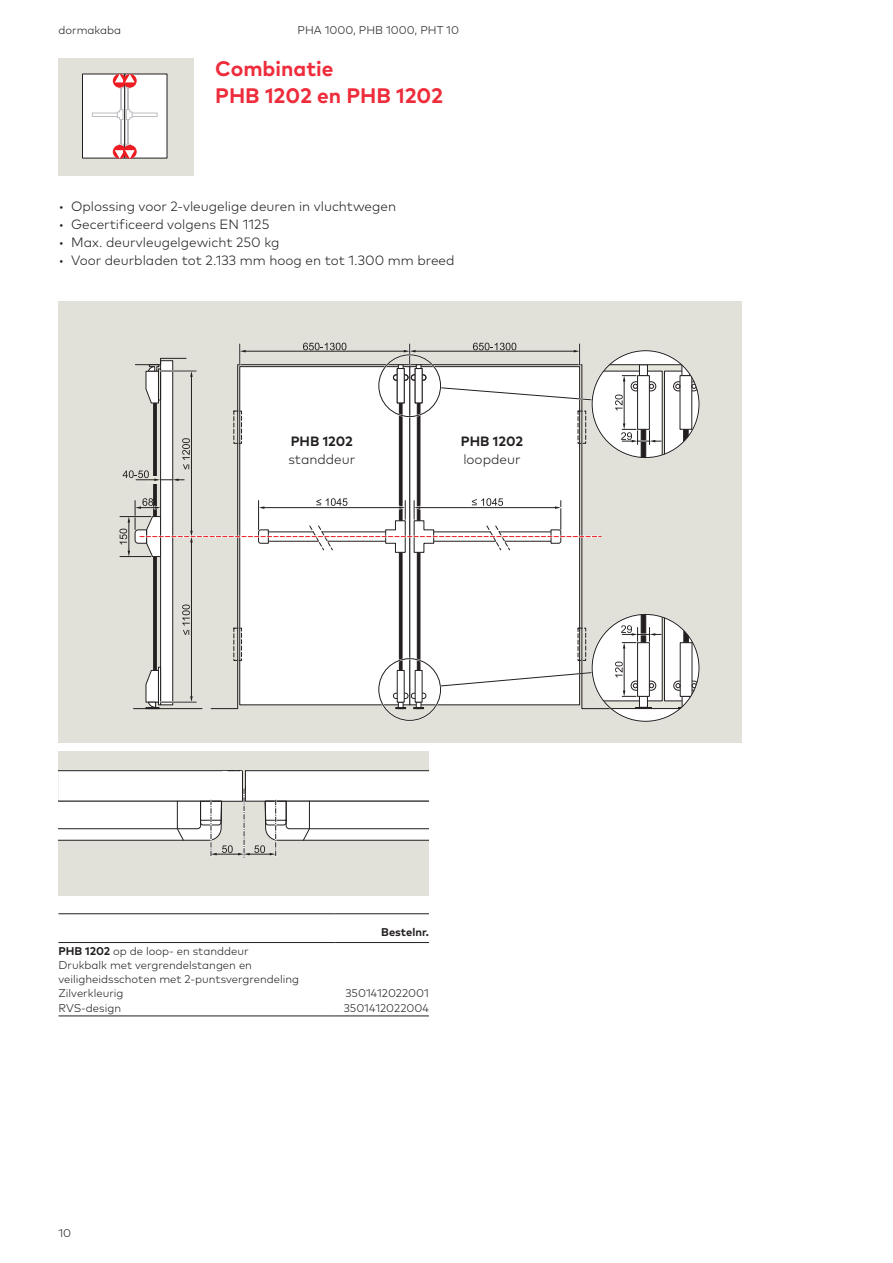
<style>
.page{position:relative;width:893px;height:1263px;background:#fff}
.page>*{position:absolute;margin:0;border:0;box-sizing:border-box;transform-origin:0 0}
.Body_Text_9pt_12pt{font:700 21px/27px "Mark Pro";color:#ee2c3b}
.Lead_9pt_12pt{font:300 13.5px "Mark Pro";color:#231f20}
.Lead_9pt_12pt-2{font:700 13.5px "Mark Pro";color:#231f20}
.Body_Text_7_5pt_9_5p{font:300 11.25px/14.2px "Mark Pro";color:#231f20}
.Column_Table_Title_7{font:700 11.25px "Mark Pro";color:#231f20}
.s1{font-weight:700}
</style>
<div class="page">
<div style="left:58px;top:301px;width:684px;height:441px;background:#e2e1d9"></div>
<svg style="left:119px;top:343px;width:580px;height:378px"></svg>
<div style="left:58px;top:751px;width:371px;height:144px;background:#e2e1d9"></div>
<svg style="left:58px;top:770px;width:371px;height:88px"></svg>
<div style="left:58px;top:58px;width:136px;height:117px;background:#e2e1d9"></div>
<div style="left:82px;top:74px;width:43px;height:85px;background:#fff;border:1px solid #231f20"></div>
<div style="left:119px;top:144px;width:5px;height:14px;border:1px solid #bcbdc0"></div>
<hr style="left:121px;top:82px;width:1px;height:62px;background:#bcbdc0">
<div style="left:119px;top:74px;width:5px;height:14px;border:1px solid #bcbdc0"></div>
<svg style="left:92px;top:113px;width:25px;height:4px"></svg>
<svg style="left:113px;top:74px;width:13px;height:14px"></svg>
<div style="left:113px;top:145px;width:13px;height:14px;background:#ee1d23;border-radius:50%"></div>
<div style="left:124px;top:74px;width:43px;height:85px;background:#fff"></div>
<div style="left:126px;top:144px;width:5px;height:14px;border:1px solid #bcbdc0"></div>
<hr style="left:128px;top:82px;width:1px;height:62px;background:#bcbdc0">
<div style="left:126px;top:74px;width:5px;height:14px;border:1px solid #bcbdc0"></div>
<svg style="left:133px;top:113px;width:24px;height:4px"></svg>
<svg style="left:117px;top:109px;width:16px;height:11px"></svg>
<svg style="left:123px;top:74px;width:14px;height:14px"></svg>
<svg style="left:115px;top:74px;width:20px;height:8px"></svg>
<div style="left:123px;top:145px;width:14px;height:14px;background:#ee1d23;border-radius:50%"></div>
<svg style="left:115px;top:150px;width:20px;height:9px"></svg>
<hr style="left:58px;top:1016px;width:276px;height:1px;background:#231f20">
<hr style="left:334px;top:1016px;width:95px;height:1px;background:#231f20">
<hr style="left:58px;top:913px;width:276px;height:1px;background:#231f20">
<hr style="left:334px;top:913px;width:95px;height:1px;background:#231f20">
<hr style="left:58px;top:942px;width:276px;height:1px;background:#231f20">
<hr style="left:334px;top:942px;width:95px;height:1px;background:#231f20">
<p class="Body_Text_7_5pt_9_5p" style="left:58px;top:22px;width:64px">dormakaba</p>
<p class="Body_Text_7_5pt_9_5p" style="left:298px;top:22px;width:163px">PHA 1000, PHB 1000, PHT 10</p>
<p class="Body_Text_9pt_12pt" style="left:215px;top:54px;width:229px">Combinatie<br>PHB 1202 en PHB 1202</p>
<p class="Lead_9pt_12pt" style="left:58px;top:197px;width:339px">• Oplossing voor 2-vleugelige deuren in vluchtwegen</p>
<p class="Lead_9pt_12pt" style="left:58px;top:215px;width:212px">• Gecertificeerd volgens EN 1125</p>
<p class="Lead_9pt_12pt" style="left:58px;top:233px;width:223px">• Max. deurvleugelgewicht 250 kg</p>
<p class="Lead_9pt_12pt" style="left:58px;top:251px;width:398px">• Voor deurbladen tot 2.133 mm hoog en tot 1.300 mm breed</p>
<p class="Lead_9pt_12pt-2" style="left:291px;top:430px;width:64px">PHB 1202</p>
<p class="Lead_9pt_12pt" style="left:288px;top:449px;width:68px">standdeur</p>
<p class="Lead_9pt_12pt-2" style="left:461px;top:430px;width:64px">PHB 1202</p>
<p class="Lead_9pt_12pt" style="left:463px;top:449px;width:59px">loopdeur</p>
<p class="Body_Text_7_5pt_9_5p" style="left:58px;top:943px;width:192px"><span class="s1">PHB 1202</span> op de loop- en standdeur</p>
<p class="Body_Text_7_5pt_9_5p" style="left:58px;top:957px;width:242px">Drukbalk met vergrendelstangen en veiligheidsschoten met 2-puntsvergrendeling</p>
<p class="Body_Text_7_5pt_9_5p" style="left:58px;top:985px;width:67px">Zilverkleurig</p>
<p class="Body_Text_7_5pt_9_5p" style="left:58px;top:1000px;width:64px">RVS-design</p>
<p class="Column_Table_Title_7" style="left:381px;top:923px;width:49px">Bestelnr.</p>
<p class="Body_Text_7_5pt_9_5p" style="left:345px;top:985px;width:85px">3501412022001</p>
<p class="Body_Text_7_5pt_9_5p" style="left:344px;top:1000px;width:87px">3501412022004</p>
<p class="Body_Text_7_5pt_9_5p" style="left:58px;top:1225px;width:14px">10</p>
</div>
